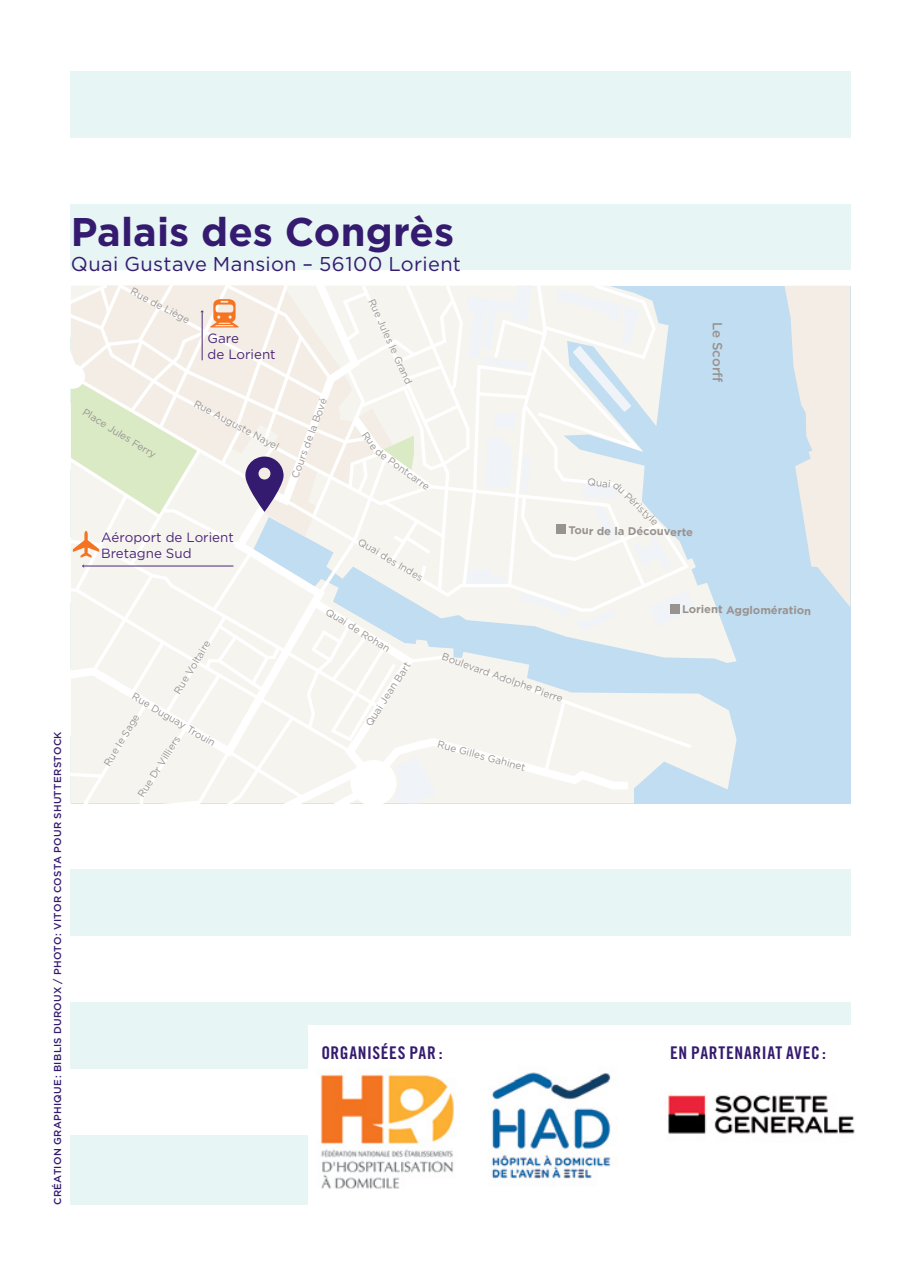
<style>
.page{position:relative;width:922px;height:1276px;background:#fff}
.page>*{position:absolute;margin:0;border:0;box-sizing:border-box;transform-origin:0 0}
.t1{font:700 40px "Gotham";color:#351b6f}
.t2{font:20px "Gotham";letter-spacing:.015em;color:#351b6f}
.t3{font:17.5px "Trade Gothic Bold Cond Twenty";letter-spacing:.035em;color:#351b6f}
.t4{font:13.25px/16px "Gotham";color:#4c2878}
.t5{font:500 13.25px "Gotham";color:#999390}
.t6{font:700 11.25px "Gotham";color:#999390}
.t7{font:10px "Gotham";color:#999390}
.t8{font:500 10px "Gotham";letter-spacing:.03em;color:#351b6f}
</style>
<div class="page">
<div style="left:71px;top:71px;width:779px;height:67px;background:#e7f5f4"></div>
<div style="left:71px;top:204px;width:779px;height:67px;background:#e7f5f4"></div>
<div style="left:71px;top:1002px;width:779px;height:67px;background:#e7f5f4"></div>
<div style="left:71px;top:1135px;width:779px;height:70px;background:#e7f5f4"></div>
<div style="left:71px;top:869px;width:779px;height:67px;background:#e7f5f4"></div>
<div style="left:71px;top:270px;width:779px;height:67px;background:#fff"></div>
<div style="left:308px;top:1025px;width:613px;height:196px;background:#fff"></div>
<img style="left:667px;top:1092px;width:187px;height:42px">
<img style="left:320px;top:1068px;width:134px;height:121px">
<img style="left:490px;top:1072px;width:121px;height:113px">
<div style="left:71px;top:286px;width:779px;height:517px;background:#c1ddf1"></div>
<svg style="left:691px;top:558px;width:45px;height:232px;fill:#f6f4ef"></svg>
<svg style="left:784px;top:286px;width:66px;height:321px"></svg>
<svg style="left:691px;top:591px;width:3px;height:35px"></svg>
<svg style="left:71px;top:285px;width:620px;height:518px;background:#f0f1ef"></svg>
<hr style="left:83px;top:565px;width:150px;height:1px;background:#4c2878">
<hr style="left:202px;top:311px;width:1px;height:49px;background:#4c2878">
<div style="left:556px;top:524px;width:10px;height:10px;background:#999390"></div>
<div style="left:669px;top:604px;width:10px;height:9px;background:#999390"></div>
<svg style="left:245px;top:455px;width:38px;height:57px;background:#8473a2"></svg>
<svg style="left:73px;top:531px;width:26px;height:27px"></svg>
<svg style="left:210px;top:299px;width:29px;height:28px"></svg>
<svg style="left:362px;top:431px;width:52px;height:43px;background:#f1f3e7"></svg>
<p class="t8" style="left:52px;top:1205px;width:475px;rotate:-90deg">CRÉATION GRAPHIQUE: BIBLIS DUROUX / PHOTO: VITOR COSTA POUR SHUTTERSTOCK</p>
<h1 class="t1" style="left:71px;top:208px;width:384px">Palais des Congrès</h1>
<h2 class="t2" style="left:71px;top:253px;width:391px">Quai Gustave Mansion – 56100 Lorient</h2>
<p class="t7" style="left:134px;top:285px;width:67px;rotate:28deg">Rue de Liège</p>
<p class="t7" style="left:376px;top:297px;width:94px;rotate:66deg">Rue Jules le Grand</p>
<h3 class="t4" style="left:207px;top:330px;width:70px">Gare<br>de Lorient</h3>
<h3 class="t5" style="left:725px;top:321px;width:62px;rotate:90deg">Le Scorff</h3>
<p class="t7" style="left:87px;top:406px;width:86px;rotate:32deg">Place Jules Ferry</p>
<p class="t7" style="left:197px;top:398px;width:96px;rotate:28deg">Rue Auguste Nayel</p>
<p class="t7" style="left:289px;top:476px;width:86px;rotate:-70deg">Cours de la Bové</p>
<h3 class="t4" style="left:101px;top:529px;width:134px">Aéroport de Lorient<br>Bretagne Sud</h3>
<p class="t7" style="left:380px;top:445px;width:66px;rotate:36deg">de Pontcarre</p>
<p class="t7" style="left:361px;top:536px;width:75px;rotate:30deg">Quai des Indes</p>
<p class="t7" style="left:588px;top:476px;width:25px;rotate:6deg">Quai</p>
<p class="t7" style="left:618px;top:479px;width:60px;rotate:44deg">du Péristyle</p>
<p class="t6" style="left:568px;top:523px;width:126px;rotate:1deg">Tour de la Découverte</p>
<p class="t7" style="left:329px;top:606px;width:75px;rotate:32deg">Quai de Rohan</p>
<p class="t7" style="left:172px;top:690px;width:62px;rotate:-59deg">Rue Voltaire</p>
<p class="t7" style="left:444px;top:650px;width:129px;rotate:20deg">Boulevard Adolphe Pierre</p>
<p class="t7" style="left:363px;top:722px;width:75px;rotate:-57deg">Quai Jean Bart</p>
<p class="t7" style="left:136px;top:690px;width:96px;rotate:31deg">Rue Duguay Trouin</p>
<p class="t7" style="left:102px;top:762px;width:60px;rotate:-59deg">Rue le Sage</p>
<p class="t7" style="left:136px;top:793px;width:72px;rotate:-58deg">Rue Dr Villiers</p>
<p class="t7" style="left:439px;top:738px;width:92px;rotate:15deg">Rue Gilles Gahinet</p>
<p class="t6" style="left:682px;top:602px;width:130px;rotate:1deg">Lorient Agglomération</p>
<h3 class="t3" style="left:321px;top:1042px;width:123px">ORGANISÉES PAR :</h3>
<h3 class="t3" style="left:670px;top:1042px;width:157px">EN PARTENARIAT AVEC:</h3>
</div>
